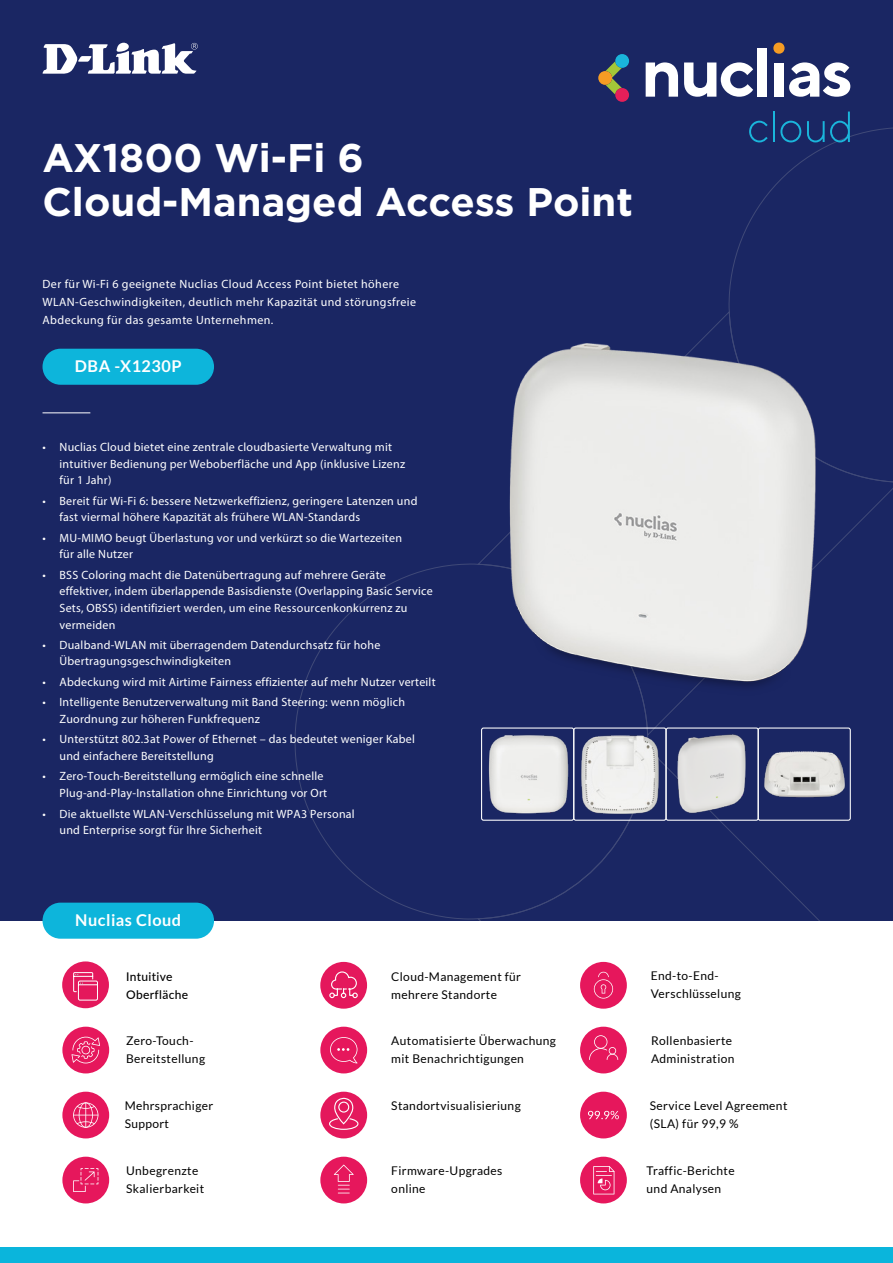
<style>
.page{position:relative;width:893px;height:1263px;background:#fff}
.page>*{position:absolute;margin:0;border:0;box-sizing:border-box;transform-origin:0 0}
.t1{font:700 39.9px/44.4px "Gotham";color:#fff}
.t2{font:700 16.35px "Lato";letter-spacing:.03em;color:#fff}
.t3{font:12px/16.5px "Myriad Pro";letter-spacing:.02em;color:#fff}
.t4{font:12px/18px "Lato";letter-spacing:.03em;color:#000}
.t5{font:500 12px/18px "Lato";letter-spacing:.03em;color:#000}
</style>
<div class="page">
<div style="left:0;top:1248px;width:893px;height:15px;background:#0ab5dc"></div>
<div style="left:0;top:0;width:893px;height:921px;background:#1a2663"></div>
<svg style="left:294px;top:562px;width:354px;height:358px"></svg>
<svg style="left:727px;top:127px;width:166px;height:356px"></svg>
<svg style="left:773px;top:42px;width:12px;height:12px"></svg>
<svg style="left:598px;top:54px;width:31px;height:48px"></svg>
<svg style="left:646px;top:62px;width:32px;height:35px"></svg>
<svg style="left:684px;top:62px;width:69px;height:35px"></svg>
<div style="left:757px;top:48px;width:9px;height:49px;background:#fff"></div>
<div style="left:774px;top:63px;width:10px;height:34px;background:#fff"></div>
<svg style="left:789px;top:62px;width:61px;height:35px"></svg>
<svg style="left:749px;top:121px;width:19px;height:21px"></svg>
<hr style="left:773px;top:112px;width:2px;height:30px;background:#1ab5db">
<svg style="left:780px;top:121px;width:21px;height:21px"></svg>
<svg style="left:807px;top:112px;width:43px;height:30px"></svg>
<hr style="left:43px;top:412px;width:47px;height:1px;background:#fff">
<div style="left:43px;top:349px;width:171px;height:36px;background:#0db5db;border-radius:18px"></div>
<div style="left:62px;top:1157px;width:47px;height:46px;background:#e6175c;border-radius:50%"></div>
<svg style="left:73px;top:1168px;width:26px;height:24px"></svg>
<div style="left:580px;top:1157px;width:47px;height:46px;background:#e6175c;border-radius:50%"></div>
<svg style="left:593px;top:1166px;width:21px;height:28px"></svg>
<div style="left:320px;top:1157px;width:47px;height:46px;background:#e6175c;border-radius:50%"></div>
<svg style="left:334px;top:1164px;width:20px;height:29px"></svg>
<div style="left:62px;top:1027px;width:47px;height:46px;background:#e6175c;border-radius:50%"></div>
<svg style="left:72px;top:1037px;width:28px;height:26px"></svg>
<div style="left:320px;top:1027px;width:47px;height:46px;background:#e6175c;border-radius:50%"></div>
<svg style="left:330px;top:1037px;width:27px;height:26px"></svg>
<div style="left:580px;top:1027px;width:47px;height:46px;background:#e6175c;border-radius:50%"></div>
<svg style="left:589px;top:1035px;width:29px;height:25px"></svg>
<div style="left:62px;top:1092px;width:47px;height:46px;background:#e6175c;border-radius:50%"></div>
<svg style="left:73px;top:1102px;width:25px;height:26px"></svg>
<div style="left:580px;top:1092px;width:47px;height:46px;background:#e6175c;border-radius:50%"></div>
<svg style="left:588px;top:1111px;width:31px;height:8px"></svg>
<div style="left:580px;top:962px;width:47px;height:47px;background:#e6175c;border-radius:50%"></div>
<div style="left:320px;top:962px;width:47px;height:47px;background:#e4185c;border-radius:50%"></div>
<svg style="left:329px;top:971px;width:29px;height:27px"></svg>
<div style="left:62px;top:961px;width:47px;height:47px;background:#e4185c;border-radius:50%"></div>
<svg style="left:73px;top:972px;width:25px;height:28px"></svg>
<div style="left:320px;top:1092px;width:47px;height:46px;background:#e4185c;border-radius:50%"></div>
<svg style="left:328px;top:1097px;width:31px;height:33px"></svg>
<svg style="left:594px;top:972px;width:19px;height:26px"></svg>
<svg style="left:42px;top:42px;width:156px;height:32px"></svg>
<img style="left:672px;top:734px;width:74px;height:85px">
<div style="left:666px;top:727px;width:93px;height:94px;border:1px solid #fff;border-radius:2px"></div>
<img style="left:764px;top:751px;width:81px;height:47px">
<div style="left:758px;top:727px;width:93px;height:94px;border:1px solid #fff;border-radius:2px"></div>
<img style="left:483px;top:729px;width:181px;height:90px">
<div style="left:481px;top:727px;width:93px;height:94px;border:1px solid #fff;border-radius:2px"></div>
<div style="left:573px;top:727px;width:93px;height:94px;border:1px solid #fff;border-radius:2px"></div>
<img style="left:488px;top:324px;width:335px;height:379px">
<div style="left:43px;top:903px;width:171px;height:36px;background:#0db5db;border-radius:18px"></div>
<p class="t1" style="left:43px;top:134px;width:592px">AX1800 Wi-Fi 6<br>Cloud-Managed Access Point</p>
<p class="t3" style="left:43px;top:274px;width:375px;line-height:18px">Der für Wi-Fi 6 geeignete Nuclias Cloud Access Point bietet höhere<br>WLAN-Geschwindigkeiten, deutlich mehr Kapazität und störungsfreie<br>Abdeckung für das gesamte Unternehmen.</p>
<h2 class="t2" style="left:75px;top:357px;width:108px">DBA -X1230P</h2>
<p class="t3" style="left:60px;top:438px;width:347px;text-indent:-17px">• Nuclias Cloud bietet eine zentrale cloudbasierte Verwaltung mit intuitiver Bedienung per Weboberfläche und App (inklusive Lizenz für 1 Jahr)</p>
<p class="t3" style="left:60px;top:492px;width:359px;text-indent:-17px">• Bereit für Wi-Fi 6: bessere Netzwerkeffizienz, geringere Latenzen und fast viermal höhere Kapazität als frühere WLAN-Standards</p>
<p class="t3" style="left:60px;top:529px;width:344px;text-indent:-17px">• MU-MIMO beugt Überlastung vor und verkürzt so die Wartezeiten für alle Nutzer</p>
<p class="t3" style="left:60px;top:566px;width:375px;text-indent:-17px">• BSS Coloring macht die Datenübertragung auf mehrere Geräte effektiver, indem überlappende Basisdienste (Overlapping Basic Service Sets, OBSS) identifiziert werden, um eine Ressourcenkonkurrenz zu vermeiden</p>
<p class="t3" style="left:60px;top:636px;width:322px;text-indent:-17px">• Dualband-WLAN mit überragendem Datendurchsatz für hohe<br>Übertragungsgeschwindigkeiten</p>
<p class="t3" style="left:43px;top:673px;width:395px">• Abdeckung wird mit Airtime Fairness effizienter auf mehr Nutzer verteilt</p>
<p class="t3" style="left:60px;top:694px;width:347px;text-indent:-17px">• Intelligente Benutzerverwaltung mit Band Steering: wenn möglich<br>Zuordnung zur höheren Funkfrequenz</p>
<p class="t3" style="left:60px;top:730px;width:357px;text-indent:-17px">• Unterstützt 802.3at Power of Ethernet – das bedeutet weniger Kabel und einfachere Bereitstellung</p>
<p class="t3" style="left:43px;top:768px;width:286px;text-align:right">• Zero-Touch-Bereitstellung ermöglich eine schnelle<br>Plug-and-Play-Installation ohne Einrichtung vor Ort</p>
<p class="t3" style="left:60px;top:805px;width:297px;text-indent:-17px">• Die aktuellste WLAN-Verschlüsselung mit WPA3 Personal und Enterprise sorgt für Ihre Sicherheit</p>
<p class="t2" style="left:75px;top:911px;width:107px">Nuclias Cloud</p>
<p class="t5" style="left:126px;top:967px;width:64px">Intuitive<br>Oberfläche</p>
<p class="t4" style="left:391px;top:967px;width:131px">Cloud-Management für mehrere Standorte</p>
<p class="t4" style="left:651px;top:967px;width:92px">End-to-End-<br>Verschlüsselung</p>
<p class="t4" style="left:126px;top:1032px;width:80px">Zero-Touch-<br>Bereitstellung</p>
<p class="t4" style="left:391px;top:1032px;width:166px">Automatisierte Überwachung mit Benachrichtigungen</p>
<p class="t4" style="left:651px;top:1032px;width:85px">Rollenbasierte<br>Administration</p>
<p class="t4" style="left:125px;top:1097px;width:90px">Mehrsprachiger<br>Support</p>
<p class="t4" style="left:650px;top:1097px;width:139px">Service Level Agreement (SLA) für 99,9 %</p>
<p class="t4" style="left:391px;top:1097px;width:131px">Standortvisualisieriung</p>
<p class="t4" style="left:126px;top:1162px;width:80px">Unbegrenzte<br>Skalierbarkeit</p>
<p class="t4" style="left:647px;top:1162px;width:90px">Traffic-Berichte und Analysen</p>
<p class="t4" style="left:391px;top:1162px;width:113px">Firmware-Upgrades online</p>
</div>
